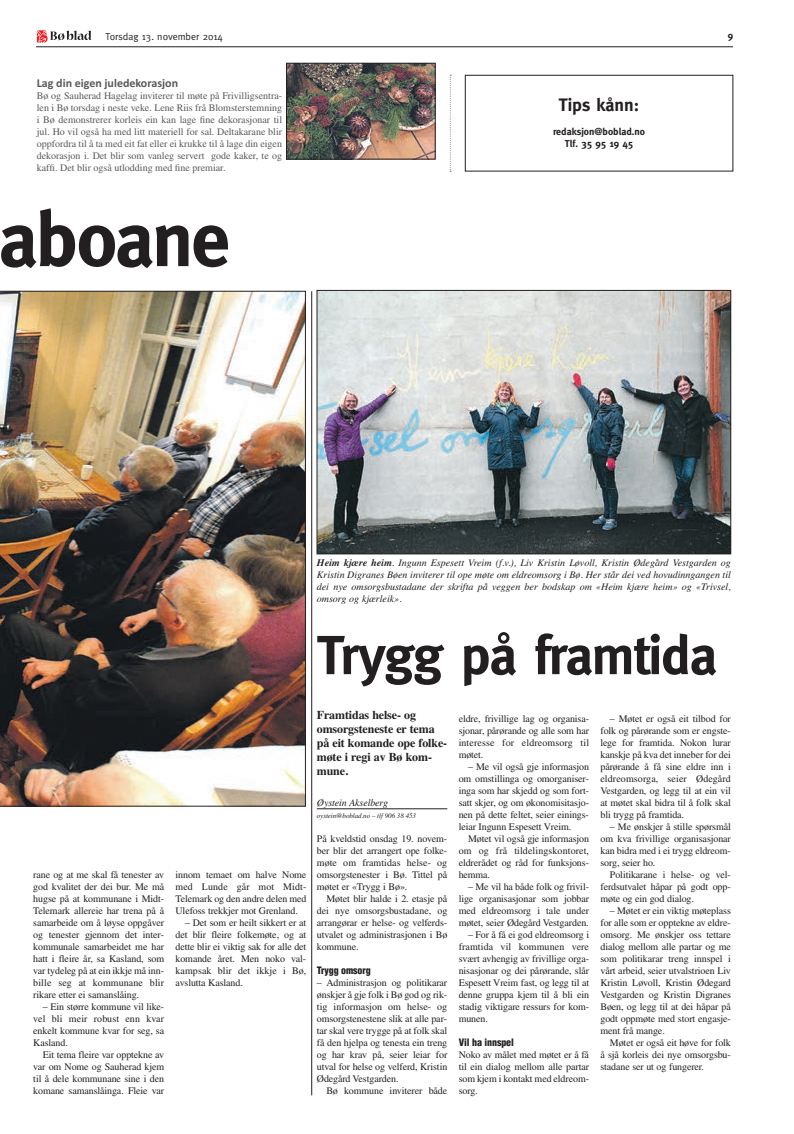
<style>
.page{position:relative;width:794px;height:1134px;background:#fff}
.page>*{position:absolute;margin:0;border:0;box-sizing:border-box;transform-origin:0 0}
.t1{font:700 78px "Meta";letter-spacing:-.025em;color:#231f20}
.t2{font:700 55px "Meta";letter-spacing:-.025em;color:#231f20}
.t3{font:700 18px "Meta";color:#231f20}
.t4{font:700 12px/14px "Times";letter-spacing:-.01em;color:#231f20}
.t5{font:700 12px "Calibri";color:#57585a}
.t6{font:10px/12px "Times";letter-spacing:-.01em;color:#231f20;text-align:justify}
.t7{font:10px/12px "Times";color:#57585a;text-align:justify}
.t8{font:italic 10px/12px "Times";color:#231f20;text-align:justify}
.t9{font:700 10px/12px "Meta";color:#231f20;text-align:center}
.t10{font:900 condensed 10px "Helvetica";letter-spacing:-.01em;color:#231f20}
.t11{font:10px "Meta";color:#231f20}
.t12{font:italic 7px "Times";letter-spacing:-.01em;color:#231f20}
.s1{font-weight:700}
</style>
<div class="page">
<svg style="left:37px;top:30px;width:55px;height:13px"></svg>
<hr style="left:36px;top:47px;width:697px;height:1px;background:#231f20">
<img style="left:288px;top:65px;width:145px;height:92px">
<div style="left:286px;top:63px;width:149px;height:96px;border:1px solid #231f20"></div>
<svg style="left:450px;top:75px;width:1px;height:97px"></svg>
<img style="left:0;top:290px;width:306px;height:516px">
<hr style="left:317px;top:809px;width:130px;height:1px;background:#231f20">
<img style="left:319px;top:292px;width:410px;height:260px">
<div style="left:317px;top:290px;width:414px;height:264px;border:1px solid #231f20"></div>
<div style="left:465px;top:75px;width:268px;height:96px;border:1px solid #231f20"></div>
<hr style="left:311px;top:291px;width:1px;height:804px;background:#231f20">
<p class="t11" style="left:106px;top:31px;width:119px">Torsdag 13. november 2014</p>
<p class="t9" style="left:727px;top:30px;width:7px">9</p>
<p class="t5" style="left:37px;top:76px;width:143px">Lag din eigen juledekorasjon</p>
<p class="t7" style="left:37px;top:90px;width:247px">Bø og Sauherad Hagelag inviterer til møte på Frivilligsentra&shy;len i Bø torsdag i neste veke. Lene Riis frå Blomsterstemning i Bø demonstrerer korleis ein kan lage fine dekorasjonar til jul. Ho vil også ha med litt materiell for sal. Deltakarane blir oppfordra til å ta med eit fat eller ei krukke til å lage din eigen dekorasjon i. Det blir som vanleg servert gode kaker, te og kaffi. Det blir også utlodding med fine premiar.</p>
<h1 class="t1" style="left:-1px;top:206px;width:233px">aboane</h1>
<h3 class="t3" style="left:559px;top:97px;width:82px">Tips kånn:</h3>
<p class="t9" style="left:553px;top:126px;width:94px">redaksjon@boblad.no<br>Tlf. 35 95 19 45</p>
<p class="t8" style="left:317px;top:558px;width:415px"><span class="s1">Heim kjære heim</span>. Ingunn Espesett Vreim (f.v.), Liv Kristin Løvoll, Kristin Ødegård Vestgarden og Kristin Digranes Bøen inviterer til ope møte om eldreomsorg i Bø. Her står dei ved hovudinngangen til dei nye omsorgsbustadane der skrifta på veggen ber bodskap om «Heim kjære heim» og «Trivsel, omsorg og kjærleik».</p>
<p class="t6" style="left:33px;top:869px;width:132px">rane og at me skal få tenester av god kvalitet der dei bur. Me må hugse på at kommunane i Midt-Telemark allereie har trena på å samarbeide om å løyse oppgåver og tenester gjennom det inter&shy;kommunale samarbeidet me har hatt i fleire år, sa Kasland, som var tydeleg på at ein ikkje må inn&shy;bille seg at kommunane blir rikare etter ei samanslåing.</p>
<p class="t6" style="left:33px;top:1001px;width:132px;text-indent:10px">– Ein større kommune vil like&shy;vel bli meir robust enn kvar enkelt kommune kvar for seg, sa Kasland.</p>
<p class="t6" style="left:33px;top:1049px;width:132px;text-indent:10px">Eit tema fleire var opptekne av var om Nome og Sauherad kjem til å dele kommunane sine i den komane samanslåinga. Fleie var</p>
<p class="t6" style="left:175px;top:869px;width:132px">innom temaet om halve Nome med Lunde går mot Midt-Telemark og den andre delen med Ulefoss trekkjer mot Grenland.</p>
<p class="t6" style="left:175px;top:917px;width:132px;text-indent:10px">– Det som er heilt sikkert er at det blir fleire folkemøte, og at dette blir ei viktig sak for alle det komande året. Men noko val&shy;kampsak blir det ikkje i Bø, avslutta Kasland.</p>
<h2 class="t2" style="left:317px;top:631px;width:402px">Trygg på framtida</h2>
<p class="t4" style="left:317px;top:709px;width:132px">Framtidas helse- og omsorgsteneste er tema på eit komande ope folke&shy;møte i regi av Bø kom&shy;mune.</p>
<p class="t8" style="left:317px;top:798px;width:73px">Øystein Akselberg</p>
<p class="t12" style="left:317px;top:813px;width:101px">oystein@boblad.no – tlf 906 38 453</p>
<p class="t6" style="left:317px;top:833px;width:132px">På kveldstid onsdag 19. novem&shy;ber blir det arrangert ope folke&shy;møte om framtidas helse- og omsorgstenester i Bø. Tittel på møtet er «Trygg i Bø».</p>
<p class="t6" style="left:317px;top:893px;width:132px;text-indent:10px">Møtet blir halde i 2. etasje på dei nye omsorgsbustadane, og arrangørar er helse- og velferds - utvalet og administrasjonen i Bø kommune.</p>
<p class="t10" style="left:317px;top:967px;width:55px">Trygg omsorg</p>
<p class="t6" style="left:317px;top:977px;width:132px">– Administrasjon og politikarar ønskjer å gje folk i Bø god og rik&shy;tig informasjon om helse- og omsorgstenestene slik at alle par&shy;tar skal vere trygge på at folk skal få den hjelpa og tenesta ein treng og har krav på, seier leiar for utval for helse og velferd, Kristin Ødegård Vestgarden.</p>
<p class="t6" style="left:326px;top:1085px;width:122px">Bø kommune inviterer både</p>
<p class="t6" style="left:459px;top:713px;width:132px">eldre, frivillige lag og organisa&shy;sjonar, pårørande og alle som har interesse for eldreomsorg til møtet.</p>
<p class="t6" style="left:459px;top:761px;width:132px;text-indent:10px">– Me vil også gje informasjon om omstillinga og omorganiser - inga som har skjedd og som fort&shy;satt skjer, og om økonomisitasjo&shy;nen på dette feltet, seier einings&shy;leiar Ingunn Espesett Vreim.</p>
<p class="t6" style="left:459px;top:833px;width:132px;text-indent:10px">Møtet vil også gje informasjon om og frå tildelingskontoret, eldrerådet og råd for funksjons&shy;hemma.</p>
<p class="t6" style="left:459px;top:881px;width:132px;text-indent:10px">– Me vil ha både folk og frivil&shy;lige organisasjonar som jobbar med eldreomsorg i tale under møtet, seier Ødegård Vestgarden.</p>
<p class="t6" style="left:459px;top:929px;width:132px;text-indent:10px">– For å få ei god eldreomsorg i framtida vil kommunen vere svært avhengig av frivillige orga&shy;nisasjonar og dei pårørande, slår Espesett Vreim fast, og legg til at denne gruppa kjem til å bli ein stadig viktigare ressurs for kom&shy;munen.</p>
<p class="t10" style="left:459px;top:1039px;width:57px">Vil ha innspel</p>
<p class="t6" style="left:459px;top:1049px;width:132px">Noko av målet med møtet er å få til ein dialog mellom alle partar som kjem i kontakt med eldreom&shy;sorg.</p>
<p class="t6" style="left:600px;top:713px;width:132px;text-indent:10px">– Møtet er også eit tilbod for folk og pårørande som er engste&shy;lege for framtida. Nokon lurar kanskje på kva det inneber for dei pårørande å få sine eldre inn i eldreomsorga, seier Ødegård Vestgarden, og legg til at ein vil at møtet skal bidra til å folk skal bli trygg på framtida.</p>
<p class="t6" style="left:600px;top:821px;width:132px;text-indent:10px">– Me ønskjer å stille spørsmål om kva frivillige organisasjonar kan bidra med i ei trygg eldreom&shy;sorg, seier ho.</p>
<p class="t6" style="left:600px;top:869px;width:132px;text-indent:10px">Politikarane i helse- og vel&shy;ferdsutvalet håpar på godt opp&shy;møte og ein god dialog.</p>
<p class="t6" style="left:600px;top:905px;width:132px;text-indent:10px">– Møtet er ein viktig møteplass for alle som er opptekne av eldre&shy;omsorg. Me ønskjer oss tettare dialog mellom alle partar og me som politikarar treng innspel i vårt arbeid, seier utvalstrioen Liv Kristin Løvoll, Kristin Ødegard Vestgarden og Kristin Digranes Bøen, og legg til at dei håpar på godt oppmøte med stort engasje&shy;ment frå mange.</p>
<p class="t6" style="left:600px;top:1037px;width:132px;text-indent:10px">Møtet er også eit høve for folk å sjå korleis dei nye omsorgsbu&shy;stadane ser ut og fungerer.</p>
</div>
